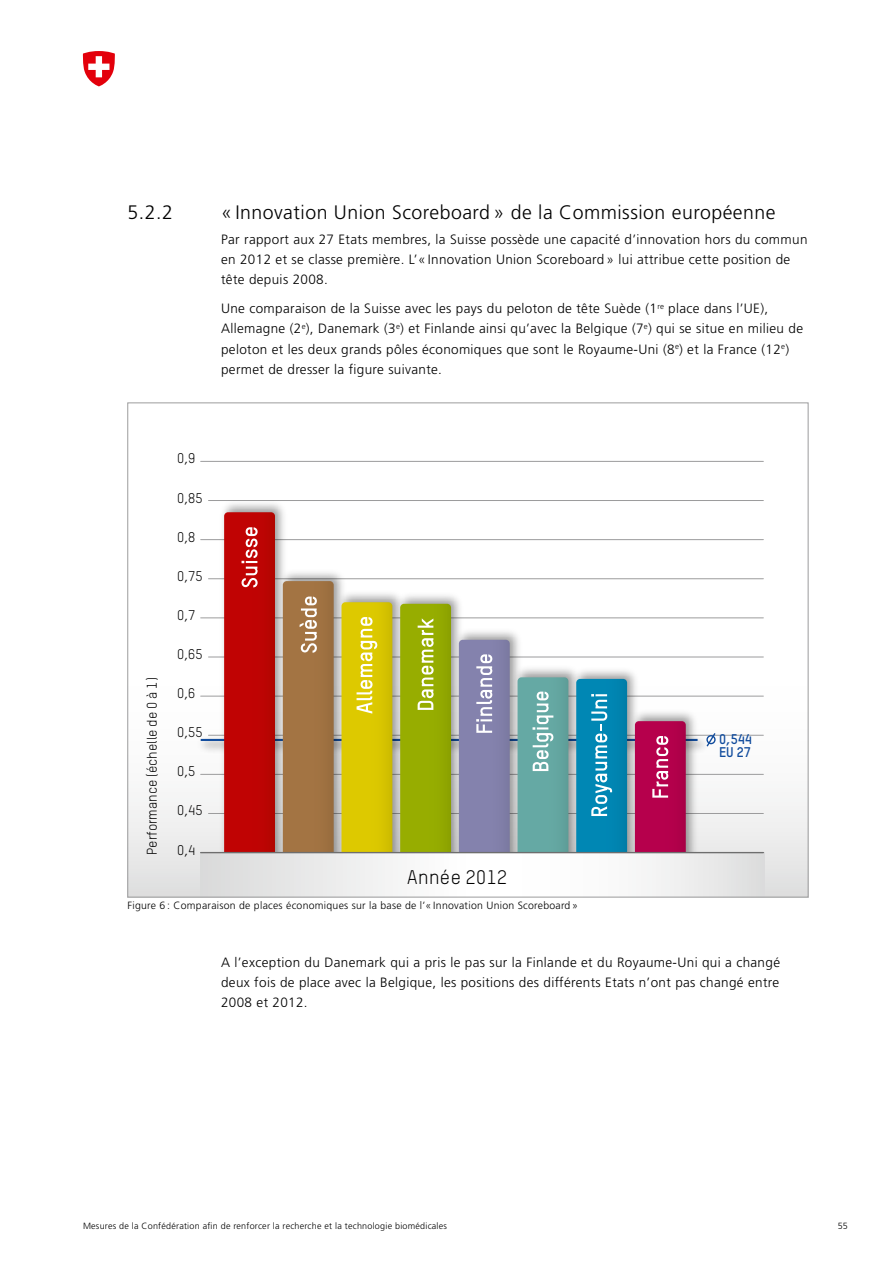
<style>
.page{position:relative;width:893px;height:1263px;background:#fff}
.page>*{position:absolute;margin:0;border:0;box-sizing:border-box;transform-origin:0 0}
.t1{font:300 19.5px "Frutiger";letter-spacing:.025em;color:#000}
.t2{font:19.35px "TSTAR";letter-spacing:.02em;color:#000}
.t3{font:13.8px "TSTAR";color:#000}
.t4{font:700 13.8px/13.8px "TSTAR";color:#114c9d}
.t5{font:300 13.5px/20.2px "Frutiger";letter-spacing:.025em;color:#000}
.t6{font:300 10.5px "Frutiger";letter-spacing:.025em;color:#000}
.t7{font:300 9px "Frutiger";letter-spacing:.025em;color:#000}
</style>
<div class="page">
<svg style="left:82px;top:51px;width:33px;height:35px"></svg>
<div style="left:128px;top:403px;width:680px;height:494px;background:linear-gradient(to bottom,#fff,#eee)"></div>
<hr style="left:208px;top:813px;width:555px;height:1px;background:#9c9c9d">
<hr style="left:201px;top:774px;width:562px;height:1px;background:#9c9c9d">
<hr style="left:208px;top:735px;width:555px;height:1px;background:#9c9c9d">
<hr style="left:201px;top:696px;width:562px;height:1px;background:#9c9c9d">
<img style="left:193px;top:731px;width:520px;height:26px">
<hr style="left:201px;top:739px;width:497px;height:2px;background:#114c9d">
<hr style="left:208px;top:657px;width:555px;height:1px;background:#9c9c9d">
<hr style="left:201px;top:618px;width:562px;height:1px;background:#9c9c9d">
<hr style="left:208px;top:578px;width:555px;height:1px;background:#9c9c9d">
<hr style="left:201px;top:539px;width:562px;height:1px;background:#9c9c9d">
<hr style="left:208px;top:500px;width:555px;height:1px;background:#9c9c9d">
<hr style="left:201px;top:461px;width:562px;height:1px;background:#9c9c9d">
<img style="left:216px;top:497px;width:75px;height:355px">
<img style="left:275px;top:565px;width:74px;height:287px">
<img style="left:334px;top:587px;width:74px;height:265px">
<img style="left:392px;top:588px;width:75px;height:264px">
<img style="left:451px;top:624px;width:75px;height:228px">
<img style="left:510px;top:662px;width:74px;height:190px">
<img style="left:568px;top:663px;width:75px;height:189px">
<img style="left:627px;top:705px;width:75px;height:147px">
<svg style="left:201px;top:853px;width:563px;height:42px"></svg>
<hr style="left:201px;top:852px;width:562px;height:1px;background:#6e6e6e">
<svg style="left:224px;top:512px;width:51px;height:356px;background:#bf1211"></svg>
<svg style="left:283px;top:581px;width:51px;height:287px;background:#a67b4f"></svg>
<svg style="left:341px;top:602px;width:51px;height:266px;background:#dccb1f"></svg>
<svg style="left:400px;top:604px;width:51px;height:264px;background:#9eb219"></svg>
<svg style="left:459px;top:640px;width:51px;height:228px;background:#8f8db3"></svg>
<svg style="left:518px;top:677px;width:50px;height:191px;background:#78b2ad"></svg>
<svg style="left:576px;top:679px;width:51px;height:189px;background:#2696bc"></svg>
<svg style="left:635px;top:721px;width:51px;height:147px;background:#bc2564"></svg>
<svg style="left:705px;top:731px;width:12px;height:17px"></svg>
<h1 class="t1" style="left:128px;top:202px;width:47px">5.2.2</h1>
<h1 class="t1" style="left:221px;top:202px;width:556px">« Innovation Union Scoreboard » de la Commission européenne</h1>
<p class="t5" style="left:221px;top:229px;width:588px">Par rapport aux 27 Etats membres, la Suisse possède une capacité d’innovation hors du commun en 2012 et se classe première. L’« Innovation Union Scoreboard » lui attribue cette position de tête depuis 2008.</p>
<p class="t5" style="left:221px;top:298px;width:584px">Une comparaison de la Suisse avec les pays du peloton de tête Suède (1<sup>re</sup> place dans l’UE), Allemagne (2<sup>e</sup>), Danemark (3<sup>e</sup>) et Finlande ainsi qu’avec la Belgique (7<sup>e</sup>) qui se situe en milieu de peloton et les deux grands pôles économiques que sont le Royaume-Uni (8<sup>e</sup>) et la France (12<sup>e</sup>) permet de dresser la figure suivante.</p>
<p class="t3" style="left:177px;top:450px;width:20px">0,9</p>
<p class="t3" style="left:177px;top:489px;width:27px">0,85</p>
<p class="t3" style="left:177px;top:528px;width:20px">0,8</p>
<p class="t3" style="left:177px;top:567px;width:27px">0,75</p>
<p class="t3" style="left:177px;top:607px;width:20px">0,7</p>
<p class="t3" style="left:144px;top:855px;width:179px;rotate:-90deg">Performance (échelle de 0 à 1)</p>
<p class="t3" style="left:177px;top:646px;width:27px">0,65</p>
<p class="t3" style="left:177px;top:685px;width:20px">0,6</p>
<p class="t3" style="left:177px;top:724px;width:27px">0,55</p>
<p class="t3" style="left:177px;top:763px;width:20px">0,5</p>
<p class="t3" style="left:177px;top:802px;width:27px">0,45</p>
<p class="t3" style="left:177px;top:841px;width:20px">0,4</p>
<h2 class="t2" style="left:407px;top:866px;width:101px">Année 2012</h2>
<p class="t6" style="left:128px;top:900px;width:452px">Figure 6 : Comparaison de places économiques sur la base de l’« Innovation Union Scoreboard »</p>
<p class="t4" style="left:719px;top:731px;width:34px">0,544<br>EU 27</p>
<p class="t5" style="left:221px;top:952px;width:560px;text-align:justify">A l’exception du Danemark qui a pris le pas sur la Finlande et du Royaume-Uni qui a changé deux fois de place avec la Belgique, les positions des différents Etats n’ont pas changé entre 2008 et 2012.</p>
<p class="t7" style="left:83px;top:1221px;width:366px">Mesures de la Confédération afin de renforcer la recherche et la technologie biomédicales</p>
<p class="t7" style="left:838px;top:1221px;width:12px">55</p>
</div>
